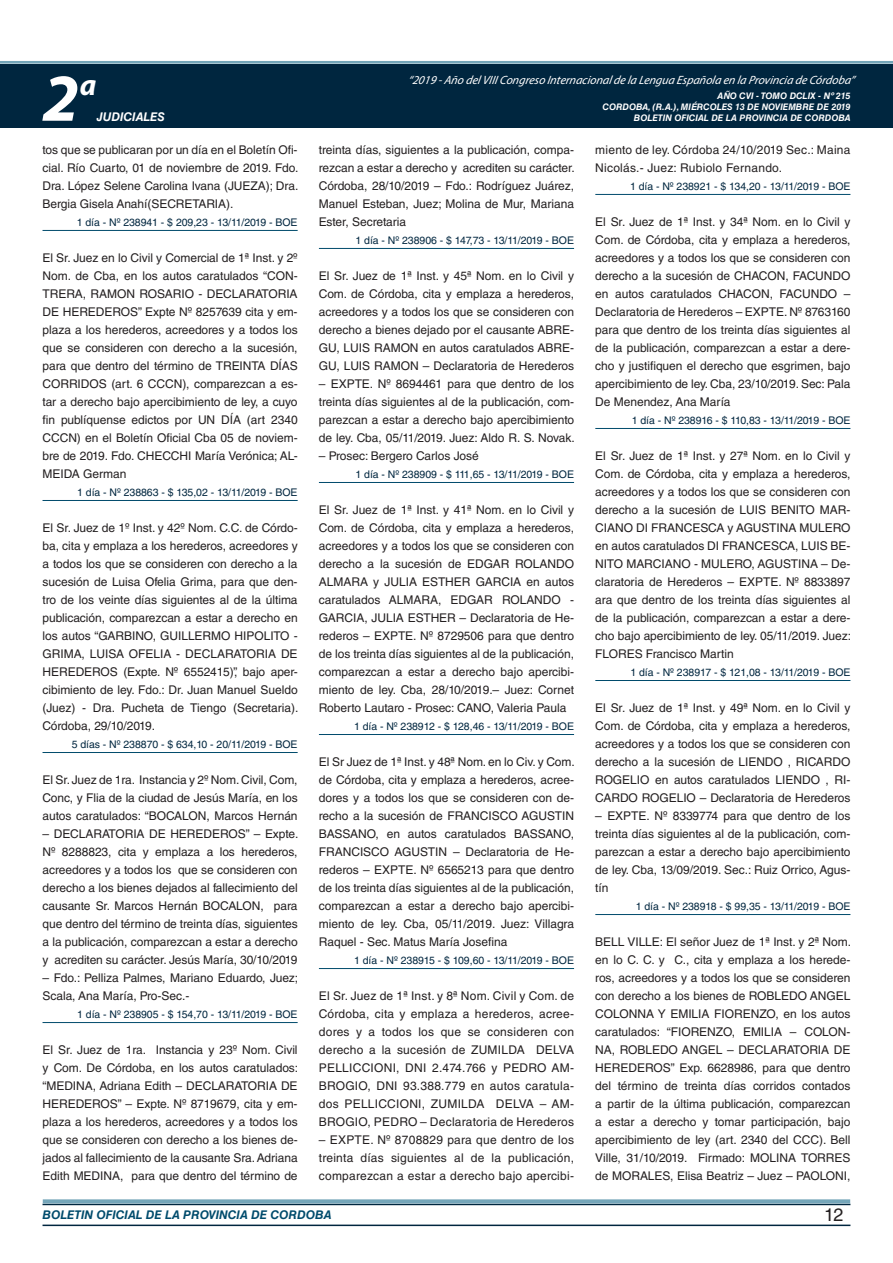
<style>
.page{position:relative;width:893px;height:1263px;background:#fff}
.page>*{position:absolute;margin:0;border:0;box-sizing:border-box;transform-origin:0 0}
.t1{font:italic 700 67.5px "Myriad Pro";color:#fff}
.t2{font:italic 700 30px "Myriad Pro";color:#fff}
.t3{font:18px "Helvetica LT Std";color:#231f20}
.t4{font:12px/18px "Helvetica LT Std";letter-spacing:-.005em;color:#231f20;text-align:justify}
.t5{font:italic 12px "Myriad Pro";color:#fff}
.t6{font:12px/18px "Helvetica LT Std";letter-spacing:.02em;color:#231f20}
.t7{font:italic 700 12px "Helvetica LT Std";color:#004b6c}
.t8{font:italic 700 12px "Helvetica LT Std";color:#fff}
.t9{font:10.5px "Helvetica LT Std";letter-spacing:-.005em;color:#00263f}
.t10{font:italic 700 9px/10.8px "Helvetica LT Std";color:#fff;text-align:right}
</style>
<div class="page">
<div style="left:0;top:61px;width:893px;height:6px;background:#fff;opacity:.75"></div>
<div style="left:0;top:64px;width:893px;height:64px;background:#00263f"></div>
<hr style="left:43px;top:1224px;width:807px;height:2px;background:#00263f">
<div style="left:42px;top:1198px;width:809px;height:8px;background:#fff;opacity:.75"></div>
<hr style="left:43px;top:230px;width:255px;height:1px;background:#004b6c">
<hr style="left:43px;top:500px;width:255px;height:1px;background:#004b6c">
<hr style="left:43px;top:752px;width:255px;height:1px;background:#004b6c">
<hr style="left:43px;top:1022px;width:255px;height:1px;background:#004b6c">
<hr style="left:319px;top:248px;width:255px;height:1px;background:#004b6c">
<hr style="left:319px;top:482px;width:255px;height:1px;background:#004b6c">
<hr style="left:319px;top:734px;width:255px;height:1px;background:#004b6c">
<hr style="left:319px;top:968px;width:255px;height:1px;background:#004b6c">
<hr style="left:595px;top:194px;width:255px;height:1px;background:#004b6c">
<hr style="left:595px;top:428px;width:255px;height:1px;background:#004b6c">
<hr style="left:595px;top:680px;width:255px;height:1px;background:#004b6c">
<hr style="left:595px;top:914px;width:255px;height:1px;background:#004b6c">
<h2 class="t2" style="left:80px;top:66px;width:18px">a</h2>
<p class="t5" style="left:408px;top:72px;width:448px">“2019 -Año delVIIICongreso Internacionalde la Lengua Esp añola en la Provincia de Córdoba”</p>
<h1 class="t1" style="left:43px;top:54px;width:38px">2</h1>
<p class="t10" style="left:603px;top:91px;width:249px">AÑO CVI - TOMO DCLIX - Nº 215<br>CORDOBA, (R.A.), MIÉRCOLES 13 DE NOVIEMBRE DE 2019</p>
<p class="t8" style="left:97px;top:110px;width:70px">JUDICIALES</p>
<p class="t10" style="left:634px;top:112px;width:218px">BOLETIN OFICIAL DE LA PROVINCIA DE CORDOBA</p>
<p class="t4" style="left:43px;top:141px;width:257px">tos que se publicaran por un día en el Boletín Ofi&shy;cial. Río Cuarto, 01 de noviembre de 2019. Fdo.<br>Dra. López Selene Carolina Ivana (JUEZA); Dra.<br>Bergia Gisela Anahí(SECRETARIA).</p>
<p class="t9" style="left:77px;top:216px;width:222px">1 día - Nº 238941 - $ 209,23 - 13/11/2019 - BOE</p>
<p class="t4" style="left:43px;top:249px;width:257px">El Sr. Juez en lo Civil y Comercial de 1ª Inst. y 2º Nom. de Cba, en los autos caratulados “CON-TRERA, RAMON ROSARIO - DECLARATORIA DE HEREDEROS” Expte Nº 8257639 cita y em&shy;plaza a los herederos, acreedores y a todos los que se consideren con derecho a la sucesión, para que dentro del término de TREINTA DÍAS CORRIDOS (art. 6 CCCN), comparezcan a es&shy;tar a derecho bajo apercibimiento de ley, a cuyo fin publíquense edictos por UN DÍA (art 2340<br>CCCN) en el Boletín Oficial Cba 05 de noviem&shy;bre de 2019. Fdo. CHECCHI María Verónica; AL-MEIDA German</p>
<p class="t9" style="left:77px;top:486px;width:222px">1 día - Nº 238863 - $ 135,02 - 13/11/2019 - BOE</p>
<p class="t4" style="left:43px;top:519px;width:257px">El Sr. Juez de 1º Inst. y 42º Nom. C.C. de Córdo&shy;ba, cita y emplaza a los herederos, acreedores y a todos los que se consideren con derecho a la sucesión de Luisa Ofelia Grima, para que den&shy;tro de los veinte días siguientes al de la última publicación, comparezcan a estar a derecho en los autos “GARBINO, GUILLERMO HIPOLITO - GRIMA, LUISA OFELIA - DECLARATORIA DE HEREDEROS (Expte. Nº 6552415)”, bajo aper&shy;cibimiento de ley. Fdo.: Dr. Juan Manuel Sueldo (Juez) - Dra. Pucheta de Tiengo (Secretaria).<br>Córdoba, 29/10/2019.</p>
<p class="t9" style="left:72px;top:738px;width:227px">5 días - Nº 238870 - $ 634,10 - 20/11/2019 - BOE</p>
<p class="t4" style="left:43px;top:771px;width:257px">El Sr. Juez de 1ra. Instancia y 2º Nom. Civil, Com, Conc, y Flia de la ciudad de Jesús María, en los autos caratulados: “BOCALON, Marcos Hernán</p>
<p class="t4" style="left:43px;top:825px;width:257px">– DECLARATORIA DE HEREDEROS” – Expte.<br>Nº 8288823, cita y emplaza a los herederos, acreedores y a todos los que se consideren con derecho a los bienes dejados al fallecimiento del causante Sr. Marcos Hernán BOCALON, para que dentro del término de treinta días, siguientes a la publicación, comparezcan a estar a derecho y acrediten su carácter. Jesús María, 30/10/2019</p>
<p class="t4" style="left:43px;top:969px;width:257px">– Fdo.: Pelliza Palmes, Mariano Eduardo, Juez;<br>Scala, Ana María, Pro-Sec.-</p>
<p class="t9" style="left:77px;top:1008px;width:222px">1 día - Nº 238905 - $ 154,70 - 13/11/2019 - BOE</p>
<p class="t4" style="left:43px;top:1041px;width:257px">El Sr. Juez de 1ra. Instancia y 23º Nom. Civil y Com. De Córdoba, en los autos caratulados: “MEDINA, Adriana Edith – DECLARATORIA DE HEREDEROS” – Expte. Nº 8719679, cita y em&shy;plaza a los herederos, acreedores y a todos los que se consideren con derecho a los bienes de&shy;jados al fallecimiento de la causante Sra. Adriana Edith MEDINA, para que dentro del término de</p>
<p class="t4" style="left:319px;top:141px;width:257px">treinta días, siguientes a la publicación, compa&shy;rezcan a estar a derecho y acrediten su carácter.<br>Córdoba, 28/10/2019 – Fdo.: Rodríguez Juárez, Manuel Esteban, Juez; Molina de Mur, Mariana Ester, Secretaria</p>
<p class="t9" style="left:356px;top:234px;width:220px">1 día - Nº 238906 - $ 147,73 - 13/11/2019 - BOE</p>
<p class="t4" style="left:319px;top:267px;width:257px">El Sr. Juez de 1ª Inst. y 45ª Nom. en lo Civil y Com. de Córdoba, cita y emplaza a herederos, acreedores y a todos los que se consideren con derecho a bienes dejado por el causante ABRE-GU, LUIS RAMON en autos caratulados ABRE-GU, LUIS RAMON – Declaratoria de Herederos</p>
<p class="t4" style="left:319px;top:375px;width:257px">– EXPTE. Nº 8694461 para que dentro de los treinta días siguientes al de la publicación, com&shy;parezcan a estar a derecho bajo apercibimiento de ley. Cba, 05/11/2019. Juez: Aldo R. S. Novak.</p>
<p class="t4" style="left:319px;top:447px;width:161px">– Prosec: Bergero Carlos José</p>
<p class="t9" style="left:356px;top:468px;width:220px">1 día - Nº 238909 - $ 111,65 - 13/11/2019 - BOE</p>
<p class="t4" style="left:319px;top:501px;width:257px">El Sr. Juez de 1ª Inst. y 41ª Nom. en lo Civil y Com. de Córdoba, cita y emplaza a herederos, acreedores y a todos los que se consideren con derecho a la sucesión de EDGAR ROLANDO ALMARA y JULIA ESTHER GARCIA en autos caratulados ALMARA, EDGAR ROLANDO - GARCIA, JULIA ESTHER – Declaratoria de He&shy;rederos – EXPTE. Nº 8729506 para que dentro de los treinta días siguientes al de la publicación, comparezcan a estar a derecho bajo apercibi&shy;miento de ley. Cba, 28/10/2019.– Juez: Cornet Roberto Lautaro - Prosec: CANO, Valeria Paula</p>
<p class="t9" style="left:354px;top:720px;width:222px">1 día - Nº 238912 - $ 128,46 - 13/11/2019 - BOE</p>
<p class="t4" style="left:319px;top:753px;width:257px">El Sr Juez de 1ª Inst. y 48ª Nom. en lo Civ. y Com. de Córdoba, cita y emplaza a herederos, acree&shy;dores y a todos los que se consideren con de&shy;recho a la sucesión de FRANCISCO AGUSTIN BASSANO, en autos caratulados BASSANO, FRANCISCO AGUSTIN – Declaratoria de He&shy;rederos – EXPTE. Nº 6565213 para que dentro de los treinta días siguientes al de la publicación, comparezcan a estar a derecho bajo apercibi&shy;miento de ley. Cba, 05/11/2019. Juez: Villagra Raquel - Sec. Matus María Josefina</p>
<p class="t9" style="left:354px;top:954px;width:221px">1 día - Nº 238915 - $ 109,60 - 13/11/2019 - BOE</p>
<p class="t4" style="left:319px;top:987px;width:257px">El Sr. Juez de 1ª Inst. y 8ª Nom. Civil y Com. de Córdoba, cita y emplaza a herederos, acree&shy;dores y a todos los que se consideren con derecho a la sucesión de ZUMILDA DELVA PELLICCIONI, DNI 2.474.766 y PEDRO AM-BROGIO, DNI 93.388.779 en autos caratula&shy;dos PELLICCIONI, ZUMILDA DELVA – AM-BROGIO, PEDRO – Declaratoria de Herederos</p>
<p class="t4" style="left:319px;top:1131px;width:257px">– EXPTE. Nº 8708829 para que dentro de los treinta días siguientes al de la publicación, comparezcan a estar a derecho bajo apercibi-</p>
<p class="t6" style="left:595px;top:141px;width:257px">miento de ley. Córdoba 24/10/2019 Sec.: Maina<br>Nicolás.- Juez: Rubiolo Fernando.</p>
<p class="t9" style="left:630px;top:180px;width:222px">1 día - Nº 238921 - $ 134,20 - 13/11/2019 - BOE</p>
<p class="t4" style="left:595px;top:213px;width:257px">El Sr. Juez de 1ª Inst. y 34ª Nom. en lo Civil y Com. de Córdoba, cita y emplaza a herederos, acreedores y a todos los que se consideren con derecho a la sucesión de CHACON, FACUNDO en autos caratulados CHACON, FACUNDO – Declaratoria de Herederos – EXPTE. Nº 8763160 para que dentro de los treinta días siguientes al de la publicación, comparezcan a estar a dere&shy;cho y justifiquen el derecho que esgrimen, bajo apercibimiento de ley. Cba, 23/10/2019. Sec: Pala De Menendez, Ana María</p>
<p class="t9" style="left:632px;top:414px;width:220px">1 día - Nº 238916 - $ 110,83 - 13/11/2019 - BOE</p>
<p class="t4" style="left:595px;top:447px;width:257px">El Sr. Juez de 1ª Inst. y 27ª Nom. en lo Civil y Com. de Córdoba, cita y emplaza a herederos, acreedores y a todos los que se consideren con derecho a la sucesión de LUIS BENITO MAR-CIANO DI FRANCESCA y AGUSTINA MULERO en autos caratulados DI FRANCESCA, LUIS BE-NITO MARCIANO - MULERO, AGUSTINA – De&shy;claratoria de Herederos – EXPTE. Nº 8833897 ara que dentro de los treinta días siguientes al de la publicación, comparezcan a estar a dere&shy;cho bajo apercibimiento de ley. 05/11/2019. Juez:<br>FLORES Francisco Martin</p>
<p class="t9" style="left:630px;top:666px;width:222px">1 día - Nº 238917 - $ 121,08 - 13/11/2019 - BOE</p>
<p class="t4" style="left:595px;top:699px;width:257px">El Sr. Juez de 1ª Inst. y 49ª Nom. en lo Civil y Com. de Córdoba, cita y emplaza a herederos, acreedores y a todos los que se consideren con derecho a la sucesión de LIENDO , RICARDO ROGELIO en autos caratulados LIENDO , RI-CARDO ROGELIO – Declaratoria de Herederos</p>
<p class="t4" style="left:595px;top:807px;width:257px">– EXPTE. Nº 8339774 para que dentro de los treinta días siguientes al de la publicación, com&shy;parezcan a estar a derecho bajo apercibimiento de ley. Cba, 13/09/2019. Sec.: Ruiz Orrico, Agus&shy;tín</p>
<p class="t9" style="left:636px;top:900px;width:216px">1 día - Nº 238918 - $ 99,35 - 13/11/2019 - BOE</p>
<p class="t4" style="left:595px;top:933px;width:257px">BELL VILLE: El señor Juez de 1ª Inst. y 2ª Nom. en lo C. C. y C., cita y emplaza a los herede&shy;ros, acreedores y a todos los que se consideren con derecho a los bienes de ROBLEDO ANGEL COLONNA Y EMILIA FIORENZO, en los autos caratulados: “FIORENZO, EMILIA – COLON-NA, ROBLEDO ANGEL – DECLARATORIA DE HEREDEROS” Exp. 6628986, para que dentro del término de treinta días corridos contados a partir de la última publicación, comparezcan a estar a derecho y tomar participación, bajo apercibimiento de ley (art. 2340 del CCC). Bell Ville, 31/10/2019. Firmado: MOLINA TORRES de MORALES, Elisa Beatriz – Juez – PAOLONI,</p>
<p class="t7" style="left:43px;top:1208px;width:290px">BOLETIN OFICIAL DE LA PROVINCIA DE CORDOBA</p>
<h3 class="t3" style="left:824px;top:1204px;width:21px">12</h3>
</div>
